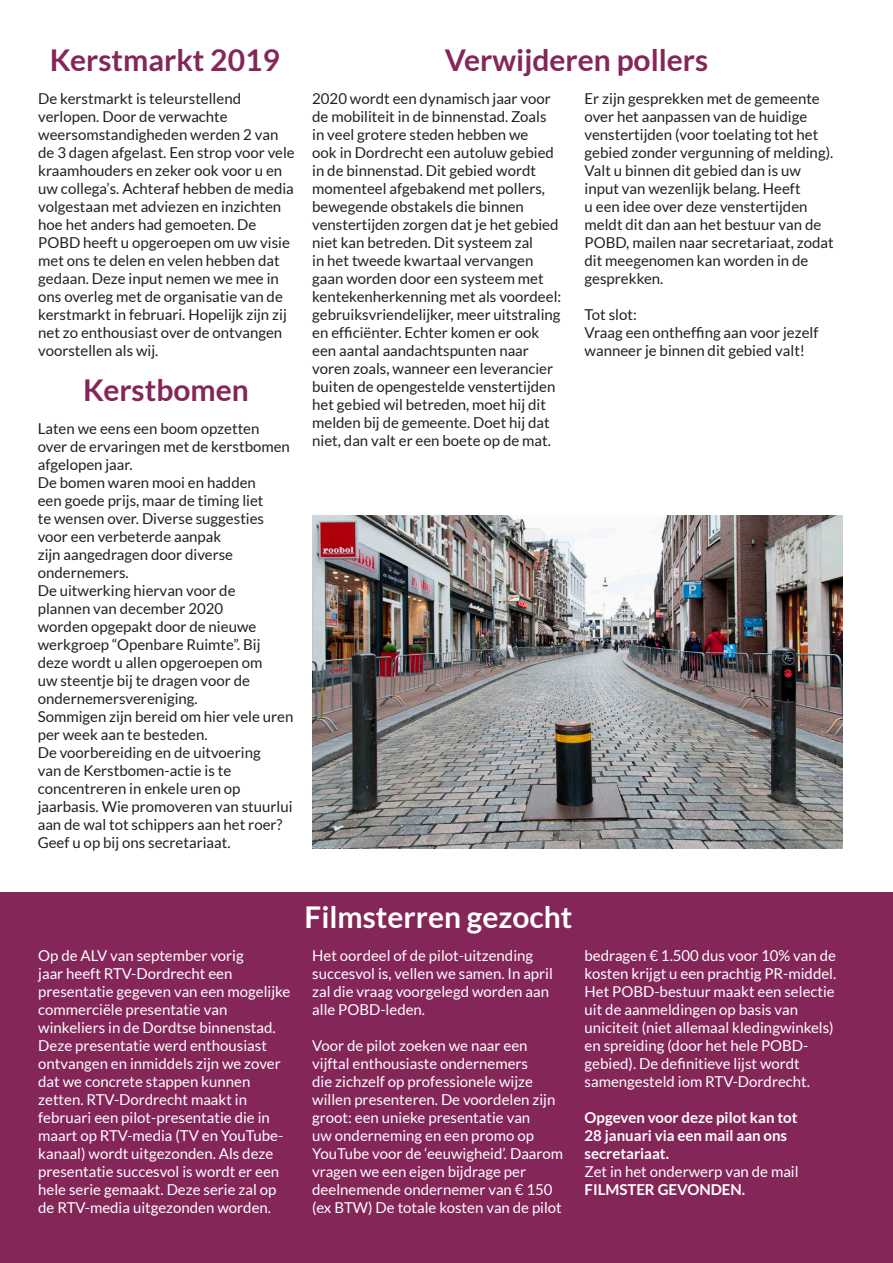
<style>
.page{position:relative;width:893px;height:1263px;background:#fff}
.page>*{position:absolute;margin:0;border:0;box-sizing:border-box;transform-origin:0 0}
.t1{font:700 30px "Lato";color:#842658}
.t2{font:700 30px "Lato";color:#fff}
.t3{font:15px/18px "Lato";color:#231f20}
.t4{font:15px/18px "Lato";color:#fff}
.t5{font:700 15px/18px "Lato";color:#fff}
.s1{font-weight:700}
</style>
<div class="page">
<div style="left:0;top:892px;width:893px;height:371px;background:#842658"></div>
<img style="left:312px;top:515px;width:530px;height:333px">
<p class="t1" style="left:50px;top:43px;width:231px">Kerstmarkt 2019</p>
<p class="t3" style="left:38px;top:89px;width:258px">De kerstmarkt is teleurstellend verlopen. Door de verwachte weersomstandigheden werden 2 van de 3 dagen afgelast. Een strop voor vele kraamhouders en zeker ook voor u en uw collega’s. Achteraf hebben de media volgestaan met adviezen en inzichten hoe het anders had gemoeten. De POBD heeft u opgeroepen om uw visie met ons te delen en velen hebben dat gedaan. Deze input nemen we mee in ons overleg met de organisatie van de kerstmarkt in februari. Hopelijk zijn zij net zo enthousiast over de ontvangen voorstellen als wij.</p>
<p class="t1" style="left:83px;top:373px;width:167px">Kerstbomen</p>
<p class="t3" style="left:38px;top:420px;width:254px">Laten we eens een boom opzetten over de ervaringen met de kerstbomen afgelopen jaar.</p>
<p class="t3" style="left:38px;top:474px;width:228px">De bomen waren mooi en hadden een goede prijs, maar de timing liet te wensen over. Diverse suggesties voor een verbeterde aanpak<br>zijn aangedragen door diverse ondernemers.</p>
<p class="t3" style="left:38px;top:582px;width:226px">De uitwerking hiervan voor de plannen van december 2020 worden opgepakt door de nieuwe werkgroep “Openbare Ruimte”. Bij deze wordt u allen opgeroepen om uw steentje bij te dragen voor de ondernemersvereniging.</p>
<p class="t3" style="left:38px;top:708px;width:257px">Sommigen zijn bereid om hier vele uren per week aan te besteden.</p>
<p class="t3" style="left:38px;top:744px;width:256px">De voorbereiding en de uitvoering<br>van de Kerstbomen-actie is te concentreren in enkele uren op jaarbasis. Wie promoveren van stuurlui aan de wal tot schippers aan het roer?<br>Geef u op bij ons secretariaat.</p>
<p class="t1" style="left:445px;top:43px;width:265px">Verwijderen pollers</p>
<p class="t3" style="left:585px;top:89px;width:250px">Er zijn gesprekken met de gemeente over het aanpassen van de huidige venstertijden (voor toelating tot het gebied zonder vergunning of melding).</p>
<p class="t3" style="left:585px;top:161px;width:251px">Valt u binnen dit gebied dan is uw input van wezenlijk belang. Heeft<br>u een idee over deze venstertijden meldt dit dan aan het bestuur van de<br>POBD, mailen naar secretariaat, zodat dit meegenomen kan worden in de gesprekken.</p>
<p class="t3" style="left:585px;top:305px;width:54px">Tot slot:</p>
<p class="t3" style="left:585px;top:323px;width:235px">Vraag een ontheffing aan voor jezelf wanneer je binnen dit gebied valt!</p>
<p class="t3" style="left:312px;top:89px;width:251px">2020 wordt een dynamisch jaar voor de mobiliteit in de binnenstad. Zoals in veel grotere steden hebben we<br>ook in Dordrecht een autoluw gebied in de binnenstad. Dit gebied wordt momenteel afgebakend met pollers, bewegende obstakels die binnen venstertijden zorgen dat je het gebied niet kan betreden. Dit systeem zal<br>in het tweede kwartaal vervangen gaan worden door een systeem met kentekenherkenning met als voordeel: gebruiksvriendelijker, meer uitstraling en efficiënter. Echter komen er ook een aantal aandachtspunten naar voren zoals, wanneer een leverancier buiten de opengestelde venstertijden het gebied wil betreden, moet hij dit melden bij de gemeente. Doet hij dat niet, dan valt er een boete op de mat.</p>
<p class="t4" style="left:38px;top:946px;width:254px">Op de ALV van september vorig<br>jaar heeft RTV-Dordrecht een presentatie gegeven van een mogelijke commerciële presentatie van winkeliers in de Dordtse binnenstad.<br>Deze presentatie werd enthousiast ontvangen en inmiddels zijn we zover dat we concrete stappen kunnen zetten. RTV-Dordrecht maakt in februari een pilot-presentatie die in maart op RTV-media (TV en YouTube&shy;kanaal) wordt uitgezonden. Als deze presentatie succesvol is wordt er een hele serie gemaakt. Deze serie zal op de RTV-media uitgezonden worden.</p>
<p class="t2" style="left:305px;top:899px;width:270px">Filmsterren gezocht</p>
<p class="t4" style="left:312px;top:946px;width:242px">Het oordeel of de pilot-uitzending succesvol is, vellen we samen. In april zal die vraag voorgelegd worden aan alle POBD-leden.</p>
<p class="t4" style="left:312px;top:1036px;width:253px">Voor de pilot zoeken we naar een vijftal enthousiaste ondernemers<br>die zichzelf op professionele wijze willen presenteren. De voordelen zijn groot: een unieke presentatie van<br>uw onderneming en een promo op YouTube voor de ‘eeuwigheid’. Daarom vragen we een eigen bijdrage per deelnemende ondernemer van € 150 (ex BTW) De totale kosten van de pilot</p>
<p class="t4" style="left:585px;top:946px;width:253px">bedragen € 1.500 dus voor 10% van de kosten krijgt u een prachtig PR-middel.</p>
<p class="t4" style="left:585px;top:982px;width:252px">Het POBD-bestuur maakt een selectie uit de aanmeldingen op basis van uniciteit (niet allemaal kledingwinkels) en spreiding (door het hele POBD&shy;gebied). De definitieve lijst wordt samengesteld iom RTV-Dordrecht.</p>
<p class="t5" style="left:585px;top:1108px;width:214px">Opgeven voor deze pilot kan tot<br>28 januari via een mail aan ons secretariaat.</p>
<p class="t4" style="left:585px;top:1162px;width:215px">Zet in het onderwerp van de mail<br><span class="s1">FILMSTER GEVONDEN.</span></p>
</div>
